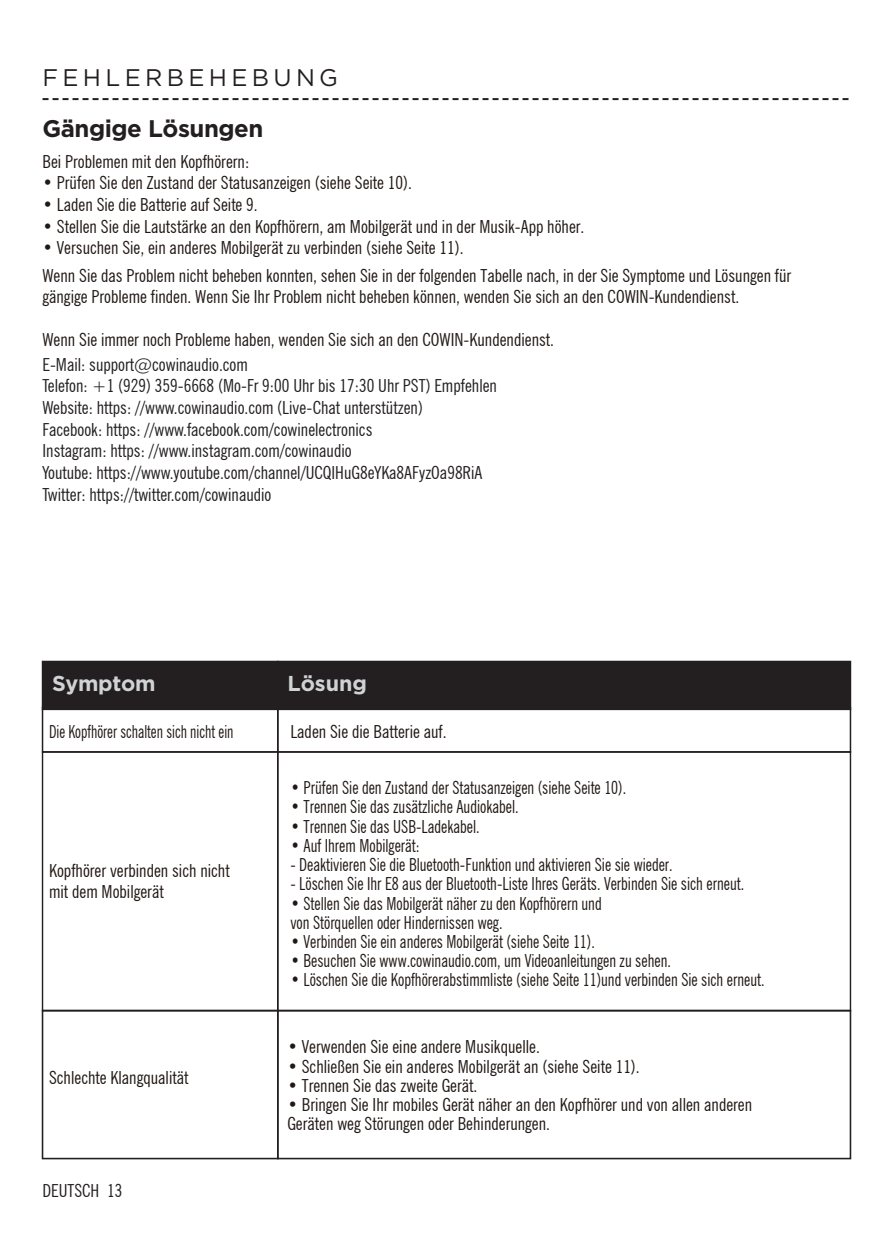
<style>
.page{position:relative;width:893px;height:1234px;background:#fff}
.page>*{position:absolute;margin:0;border:0;box-sizing:border-box;transform-origin:0 0}
.t1{font:700 24px "Gotham";letter-spacing:-.02em;color:#231f20}
.t2{font:24px "Gotham";letter-spacing:.18em;color:#231f20}
.t3{font:700 21.6px "Gotham";letter-spacing:-.015em;color:#d1d2d4}
.t4{font:condensed 18px/27.6px "News Gothic BT";color:#211814}
.t5{font:condensed 18px/19.2px "News Gothic BT";color:#211814;scale:.91 1}
.t6{font:condensed 18px/21.6px "News Gothic BT";color:#231f20}
.t7{font:condensed 18px "News Gothic BT";color:#211814;scale:.85 1}
</style>
<div class="page">
<svg style="left:43px;top:98px;width:806px;height:2px"></svg>
<div style="left:278px;top:661px;width:572px;height:48px;background:#231f20"></div>
<div style="left:277px;top:660px;width:574px;height:50px;border:2px solid #231f20"></div>
<div style="left:43px;top:661px;width:235px;height:48px;background:#231f20"></div>
<div style="left:42px;top:660px;width:237px;height:50px;border:2px solid #231f20"></div>
<div style="left:42px;top:706px;width:237px;height:46px;border:2px solid #231f20"></div>
<div style="left:42px;top:1009px;width:237px;height:149px;border:2px solid #231f20"></div>
<div style="left:277px;top:751px;width:574px;height:260px;border:1px solid #231f20"></div>
<div style="left:42px;top:751px;width:236px;height:260px;border:1px solid #231f20"></div>
<h1 class="t2" style="left:43px;top:62px;width:297px">FEHLERBEHEBUNG</h1>
<h1 class="t1" style="left:43px;top:112px;width:222px">Gängige Lösungen</h1>
<p class="t4" style="left:42px;top:147px;width:208px">Bei Problemen mit den Kopfhörern:</p>
<p class="t4" style="left:42px;top:169px;width:371px">• Prüfen Sie den Zustand der Statusanzeigen (siehe Seite 10).</p>
<p class="t4" style="left:42px;top:190px;width:217px">• Laden Sie die Batterie auf Seite 9.</p>
<p class="t4" style="left:42px;top:212px;width:543px">• Stellen Sie die Lautstärke an den Kopfhörern, am Mobilgerät und in der Musik-App höher.</p>
<p class="t4" style="left:42px;top:234px;width:750px">• Versuchen Sie, ein anderes Mobilgerät zu verbinden (siehe Seite 11).<br>Wenn Sie das Problem nicht beheben konnten, sehen Sie in der folgenden Tabelle nach, in der Sie Symptome und Lösungen für</p>
<p class="t4" style="left:42px;top:283px;width:698px">gängige Probleme finden. Wenn Sie Ihr Problem nicht beheben können, wenden Sie sich an den COWIN-Kundendienst.</p>
<p class="t4" style="left:42px;top:326px;width:513px">Wenn Sie immer noch Probleme haben, wenden Sie sich an den COWIN-Kundendienst.</p>
<p class="t6" style="left:43px;top:353px;width:456px">E-Mail: support@cowinaudio.com<br>Telefon: +1 (929) 359-6668 (Mo-Fr 9:00 Uhr bis 17:30 Uhr PST) Empfehlen Website: https: //www.cowinaudio.com (Live-Chat unterstützen)<br>Facebook: https: //www.facebook.com/cowinelectronics<br>Instagram: https: //www.instagram.com/cowinaudio<br>Youtube: https://www.youtube.com/channel/UCQIHuG8eYKa8AFyzOa98RiA Twitter: https://twitter.com/cowinaudio</p>
<p class="t3" style="left:52px;top:669px;width:105px">Symptom</p>
<p class="t3" style="left:287px;top:669px;width:81px">Lösung</p>
<p class="t7" style="left:49px;top:720px;width:219px">Die Kopfhörer schalten sich nicht ein</p>
<p class="t4" style="left:290px;top:717px;width:158px">Laden Sie die Batterie auf.</p>
<p class="t4" style="left:49px;top:859px;width:182px;line-height:21.6px">Kopfhörer verbinden sich nicht mit dem Mobilgerät</p>
<p class="t4" style="left:49px;top:1062px;width:141px">Schlechte Klangqualität</p>
<p class="t6" style="left:43px;top:1179px;width:81px">DEUTSCH 13</p>
<p class="t5" style="left:290px;top:777px;width:371px">• Prüfen Sie den Zustand der Statusanzeigen (siehe Seite 10).</p>
<p class="t5" style="left:290px;top:797px;width:252px">• Trennen Sie das zusätzliche Audiokabel.</p>
<p class="t5" style="left:290px;top:816px;width:210px">• Trennen Sie das USB-Ladekabel.</p>
<p class="t5" style="left:290px;top:835px;width:144px">• Auf Ihrem Mobilgerät:</p>
<p class="t5" style="left:290px;top:854px;width:422px">- Deaktivieren Sie die Bluetooth-Funktion und aktivieren Sie sie wieder.</p>
<p class="t5" style="left:290px;top:873px;width:500px">- Löschen Sie Ihr E8 aus der Bluetooth-Liste Ihres Geräts. Verbinden Sie sich erneut.</p>
<p class="t5" style="left:290px;top:893px;width:344px">• Stellen Sie das Mobilgerät näher zu den Kopfhörern und von Störquellen oder Hindernissen weg.</p>
<p class="t5" style="left:290px;top:931px;width:336px">• Verbinden Sie ein anderes Mobilgerät (siehe Seite 11).</p>
<p class="t5" style="left:290px;top:950px;width:420px">• Besuchen Sie www.cowinaudio.com, um Videoanleitungen zu sehen.</p>
<p class="t5" style="left:290px;top:970px;width:523px">• Löschen Sie die Kopfhörerabstimmliste (siehe Seite 11)und verbinden Sie sich erneut.</p>
<p class="t4" style="left:287px;top:1032px;width:254px">• Verwenden Sie eine andere Musikquelle.</p>
<p class="t4" style="left:287px;top:1051px;width:354px">• Schließen Sie ein anderes Mobilgerät an (siehe Seite 11).</p>
<p class="t4" style="left:287px;top:1071px;width:192px">• Trennen Sie das zweite Gerät.</p>
<p class="t4" style="left:287px;top:1094px;width:466px;line-height:19.2px">• Bringen Sie Ihr mobiles Gerät näher an den Kopfhörer und von allen anderen<br>Geräten weg Störungen oder Behinderungen.</p>
</div>
